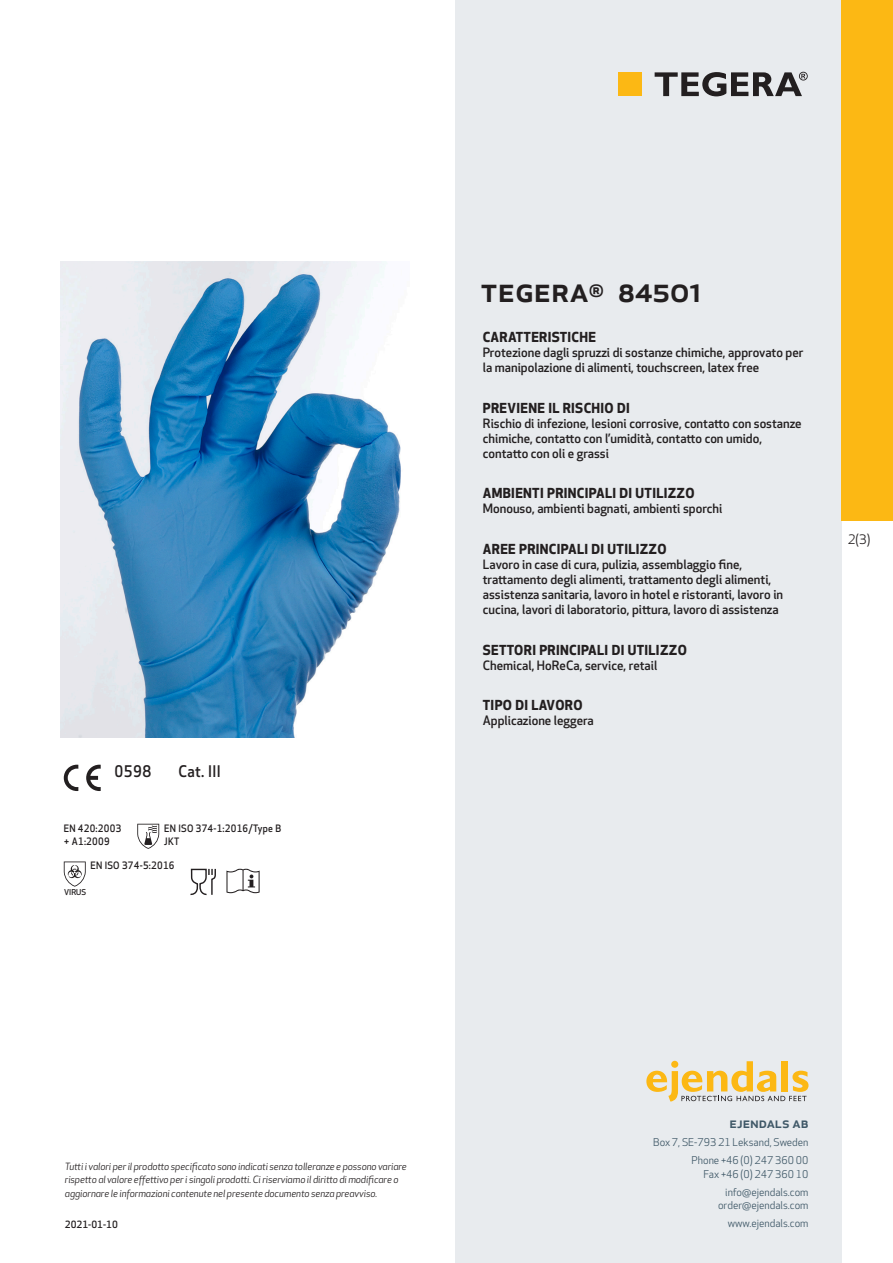
<style>
.page{position:relative;width:893px;height:1263px;background:#fff}
.page>*{position:absolute;margin:0;border:0;box-sizing:border-box;transform-origin:0 0}
.prodname{font:500 34.5px "Apex New";color:#231f20}
.Artikel{font:500 15.6px "Apex New";letter-spacing:.025em;color:#231f20;scale:.95 1}
.t1{font:500 15px "Apex New";color:#405968}
.Funktion_body{font:700 13.5px "Apex New";letter-spacing:.025em;color:#231f20}
.t2{font:12.75px "Apex New";color:#231f20}
.Funktion_body-2{font:500 12.6px/15px "Apex New";color:#231f20}
.t3{font:10.5px/18px "Apex New";color:#405968;text-align:right}
.Artikel-2{font:500 10.05px/13.5px "Apex New";letter-spacing:.025em;color:#231f20;scale:.95 1}
.t4{font:italic 9.75px/13.5px "Apex New";letter-spacing:-.01em;color:#231f20}
.Sidfot_datum{font:500 9.75px "Apex New";color:#231f20}
.Artikel-3{font:500 7.95px "Apex New";color:#231f20}
</style>
<div class="page">
<div style="left:455px;top:0;width:387px;height:1263px;background:#e8ebee"></div>
<svg style="left:646px;top:1061px;width:162px;height:40px"></svg>
<div style="left:842px;top:0;width:51px;height:520px;background:#fcb814"></div>
<div style="left:618px;top:72px;width:24px;height:24px;background:#fcb814"></div>
<svg style="left:655px;top:72px;width:153px;height:24px"></svg>
<svg style="left:86px;top:765px;width:15px;height:26px"></svg>
<svg style="left:64px;top:765px;width:14px;height:26px"></svg>
<svg style="left:137px;top:824px;width:22px;height:25px"></svg>
<svg style="left:64px;top:861px;width:22px;height:26px"></svg>
<svg style="left:190px;top:869px;width:26px;height:26px"></svg>
<svg style="left:226px;top:869px;width:34px;height:24px"></svg>
<img style="left:60px;top:261px;width:341px;height:477px">
<p class="Artikel" style="left:115px;top:761px;width:40px">0598</p>
<p class="Artikel" style="left:178px;top:761px;width:46px">Cat. III</p>
<p class="Artikel-2" style="left:64px;top:821px;width:62px">EN 420:2003 + A1:2009</p>
<p class="Artikel-2" style="left:164px;top:821px;width:125px">EN ISO 374-1:2016/Type B<br>JKT</p>
<p class="Artikel-2" style="left:91px;top:859px;width:90px">EN ISO 374-5:2016</p>
<p class="Artikel-3" style="left:64px;top:886px;width:24px">VIRUS</p>
<p class="prodname" style="left:480px;top:266px;width:223px">TEGERA<sup>®</sup> 84501</p>
<p class="Funktion_body" style="left:483px;top:327px;width:115px">CARATTERISTICHE</p>
<p class="Funktion_body-2" style="left:483px;top:345px;width:322px">Protezione dagli spruzzi di sostanze chimiche, approvato per la manipolazione di alimenti, touchscreen, latex free</p>
<p class="Funktion_body" style="left:483px;top:398px;width:149px">PREVIENE IL RISCHIO DI</p>
<p class="Funktion_body-2" style="left:483px;top:415px;width:320px">Rischio di infezione, lesioni corrosive, contatto con sostanze chimiche, contatto con l’umidità, contatto con umido, contatto con oli e grassi</p>
<p class="Funktion_body" style="left:483px;top:483px;width:213px">AMBIENTI PRINCIPALI DI UTILIZZO</p>
<p class="Funktion_body-2" style="left:483px;top:501px;width:241px">Monouso, ambienti bagnati, ambienti sporchi</p>
<p class="Funktion_body" style="left:483px;top:539px;width:185px">AREE PRINCIPALI DI UTILIZZO</p>
<p class="Funktion_body-2" style="left:483px;top:556px;width:302px">Lavoro in case di cura, pulizia, assemblaggio fine, trattamento degli alimenti, trattamento degli alimenti, assistenza sanitaria, lavoro in hotel e ristoranti, lavoro in cucina, lavori di laboratorio, pittura, lavoro di assistenza</p>
<p class="Funktion_body" style="left:483px;top:640px;width:205px">SETTORI PRINCIPALI DI UTILIZZO</p>
<p class="Funktion_body-2" style="left:483px;top:657px;width:176px">Chemical, HoReCa, service, retail</p>
<p class="Funktion_body" style="left:483px;top:695px;width:101px">TIPO DI LAVORO</p>
<p class="Funktion_body-2" style="left:483px;top:713px;width:112px">Applicazione leggera</p>
<p class="t2" style="left:848px;top:531px;width:24px">2(3)</p>
<p class="t4" style="left:65px;top:1159px;width:343px">Tutti i valori per il prodotto specificato sono indicati senza tolleranze e possono variare rispetto al valore effettivo per i singoli prodotti. Ci riserviamo il diritto di modificare o aggiornare le informazioni contenute nel presente documento senza preavviso.</p>
<p class="Sidfot_datum" style="left:65px;top:1218px;width:54px">2021-01-10</p>
<p class="t1" style="left:729px;top:1113px;width:80px">ejendals ab</p>
<p class="t3" style="left:653px;top:1133px;width:157px">Box 7, SE-793 21 Leksand, Sweden<br>Phone +46 (0) 247 360 00</p>
<p class="t3" style="left:703px;top:1165px;width:107px">Fax +46 (0) 247 360 10 info@ejendals.com</p>
<p class="t3" style="left:718px;top:1196px;width:92px">order@ejendals.com</p>
<p class="t3" style="left:728px;top:1215px;width:82px">www.ejendals.com</p>
</div>
